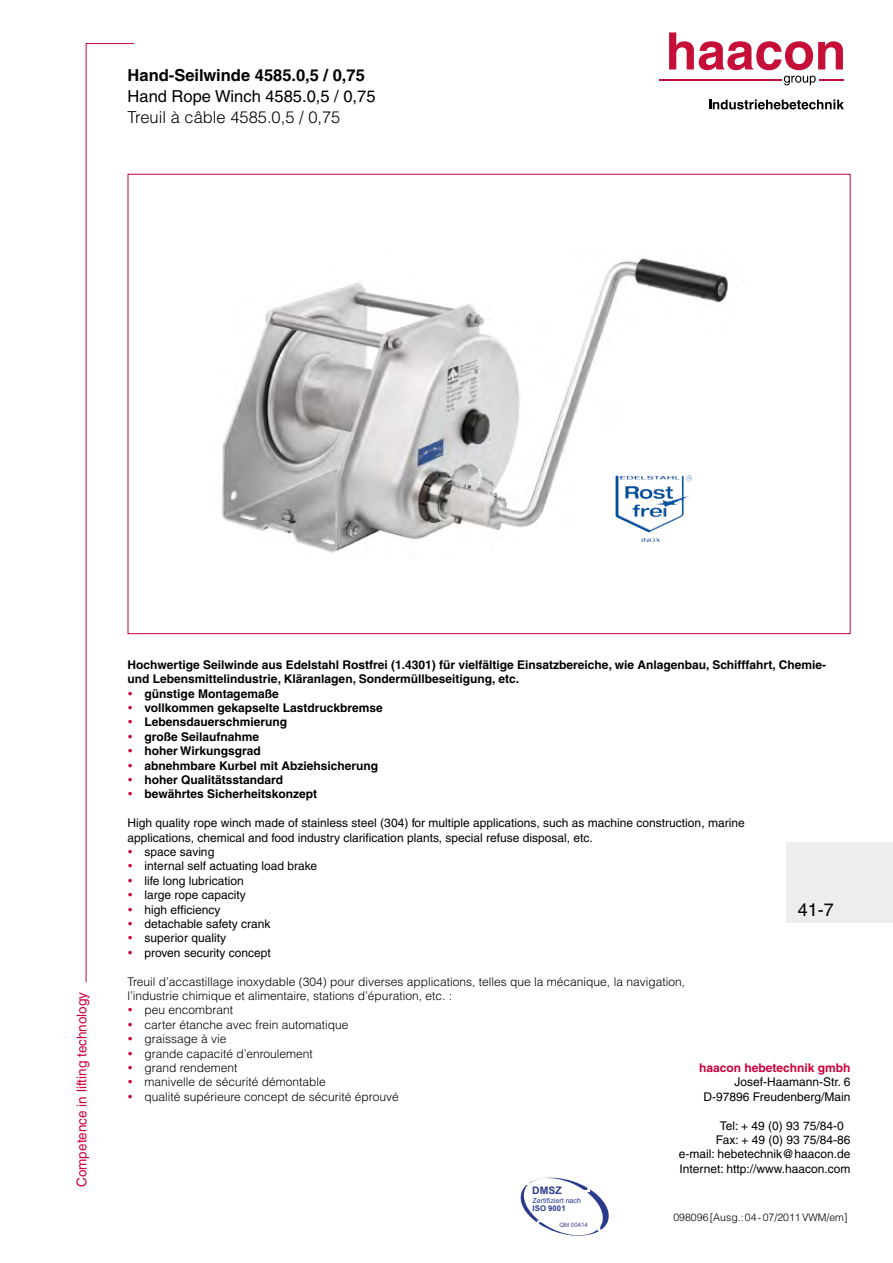
<style>
.page{position:relative;width:893px;height:1263px;background:#fff}
.page>*{position:absolute;margin:0;border:0;box-sizing:border-box;transform-origin:0 0}
.t1{font:18px "Helvetica";color:#000}
.t2{font:700 16.5px "Helvetica";color:#000}
.t3{font:16.5px "Helvetica";color:#000}
.t4{font:300 16.5px "Helvetica";color:#000}
.t5{font:13.5px "Helvetica";color:#cb023a}
.t6{font:12px/14.4px "Helvetica";color:#000;text-align:right}
.t7{font:700 12px "Helvetica";color:#000}
.t8{font:300 12px "Helvetica";color:#000}
.t9{font:700 12px "Helvetica";color:#cb023a}
.t10{font:300 10.5px "Helvetica";color:#000}
.t11{font:700 10.35px "Arial";color:#2a3b8e}
.t12{font:700 7.8px "Arial";color:#2a3b8e}
.t13{font:7.05px "Arial";color:#2a3b8e}
.t14{font:6px "Arial";color:#4b3c8d}
</style>
<div class="page">
<svg style="left:85px;top:43px;width:50px;height:940px"></svg>
<hr style="left:659px;top:79px;width:122px;height:1px;background:#c50e38">
<svg style="left:669px;top:32px;width:174px;height:38px"></svg>
<svg style="left:784px;top:76px;width:60px;height:9px"></svg>
<svg style="left:709px;top:99px;width:135px;height:10px"></svg>
<svg style="left:520px;top:1177px;width:89px;height:59px"></svg>
<div style="left:787px;top:842px;width:106px;height:81px;background:#eceded"></div>
<img style="left:221px;top:258px;width:507px;height:295px">
<svg style="left:686px;top:475px;width:4px;height:7px"></svg>
<svg style="left:129px;top:691px;width:3px;height:4px"></svg>
<svg style="left:129px;top:720px;width:3px;height:4px"></svg>
<svg style="left:129px;top:749px;width:3px;height:4px"></svg>
<svg style="left:129px;top:763px;width:3px;height:4px"></svg>
<svg style="left:129px;top:792px;width:3px;height:4px"></svg>
<svg style="left:129px;top:864px;width:3px;height:4px"></svg>
<svg style="left:128px;top:893px;width:4px;height:4px"></svg>
<svg style="left:128px;top:907px;width:4px;height:4px"></svg>
<svg style="left:128px;top:922px;width:4px;height:3px"></svg>
<svg style="left:128px;top:936px;width:4px;height:4px"></svg>
<svg style="left:128px;top:951px;width:4px;height:3px"></svg>
<h2 class="t2" style="left:128px;top:65px;width:239px">Hand-Seilwinde 4585.0,5 / 0,75</h2>
<h2 class="t3" style="left:128px;top:86px;width:249px">Hand Rope Winch 4585.0,5 / 0,75</h2>
<h2 class="t4" style="left:128px;top:107px;width:214px">Treuil à câble 4585.0,5 / 0,75</h2>
<p class="t5" style="left:74px;top:1187px;width:197px;rotate:-90deg">Competence in lifting technology</p>
<p class="t7" style="left:128px;top:657px;width:700px">Hochwertige Seilwinde aus Edelstahl Rostfrei (1.4301) für vielfältige Einsatzbereiche, wie Anlagenbau, Schifffahrt, Chemie-</p>
<p class="t7" style="left:128px;top:672px;width:393px">und Lebensmittelindustrie, Kläranlagen, Sondermüllbeseitigung, etc.</p>
<p class="t7" style="left:145px;top:686px;width:136px">günstige Montagemaße</p>
<p class="t7" style="left:145px;top:700px;width:240px">vollkommen gekapselte Lastdruckbremse</p>
<p class="t7" style="left:145px;top:715px;width:144px">Lebensdauerschmierung</p>
<p class="t7" style="left:145px;top:729px;width:116px">große Seilaufnahme</p>
<p class="t7" style="left:145px;top:744px;width:118px">hoher Wirkungsgrad</p>
<p class="t7" style="left:145px;top:758px;width:235px">abnehmbare Kurbel mit Abziehsicherung</p>
<p class="t7" style="left:145px;top:772px;width:140px">hoher Qualitätsstandard</p>
<p class="t7" style="left:145px;top:787px;width:174px">bewährtes Sicherheitskonzept</p>
<p class="t6" style="left:128px;top:816px;width:619px">High quality rope winch made of stainless steel (304) for multiple applications, such as machine construction, marine</p>
<p class="t6" style="left:128px;top:830px;width:467px">applications, chemical and food industry clarification plants, special refuse disposal, etc.</p>
<p class="t6" style="left:145px;top:845px;width:71px">space saving</p>
<p class="t6" style="left:145px;top:859px;width:174px">internal self actuating load brake</p>
<p class="t6" style="left:145px;top:873px;width:101px">life long lubrication</p>
<p class="t6" style="left:144px;top:888px;width:103px">large rope capacity</p>
<p class="t6" style="left:144px;top:902px;width:78px">high efficiency</p>
<p class="t6" style="left:144px;top:917px;width:128px">detachable safety crank</p>
<p class="t6" style="left:144px;top:931px;width:83px">superior quality</p>
<p class="t6" style="left:144px;top:945px;width:128px">proven security concept</p>
<p class="t8" style="left:127px;top:974px;width:559px">Treuil d’accastillage inoxydable (304) pour diverses applications, telles que la mécanique, la navigation,</p>
<p class="t8" style="left:127px;top:988px;width:326px">l’industrie chimique et alimentaire, stations d’épuration, etc. :</p>
<p class="t8" style="left:144px;top:1003px;width:90px">peu encombrant</p>
<p class="t8" style="left:144px;top:1017px;width:206px">carter étanche avec frein automatique</p>
<p class="t8" style="left:144px;top:1031px;width:84px">graissage à vie</p>
<p class="t8" style="left:144px;top:1046px;width:170px">grande capacité d’enroulement</p>
<p class="t8" style="left:144px;top:1060px;width:95px">grand rendement</p>
<p class="t8" style="left:144px;top:1075px;width:183px">manivelle de sécurité démontable</p>
<p class="t8" style="left:144px;top:1089px;width:256px">qualité supérieure concept de sécurité éprouvé</p>
<h1 class="t1" style="left:798px;top:899px;width:38px">41-7</h1>
<p class="t9" style="left:699px;top:1060px;width:153px">haacon hebetechnik gmbh</p>
<p class="t6" style="left:704px;top:1075px;width:148px">Josef-Haamann-Str. 6<br>D-97896 Freudenberg/Main</p>
<p class="t6" style="left:720px;top:1118px;width:125px">Tel: + 49 (0) 93 75/84-0</p>
<p class="t6" style="left:716px;top:1132px;width:136px">Fax: + 49 (0) 93 75/84-86</p>
<p class="t6" style="left:679px;top:1147px;width:173px">e-mail: hebetechnik@haacon.de</p>
<p class="t6" style="left:679px;top:1161px;width:173px">Internet: http://www.haacon.com</p>
<p class="t11" style="left:532px;top:1184px;width:31px">DMSZ</p>
<p class="t13" style="left:533px;top:1196px;width:50px">Zertifiziert nach</p>
<p class="t12" style="left:533px;top:1204px;width:35px">ISO 9001</p>
<p class="t14" style="left:559px;top:1221px;width:30px">QM 00414</p>
<p class="t10" style="left:673px;top:1211px;width:176px">098096[Ausg.:04-07/2011VWM/em]</p>
</div>
